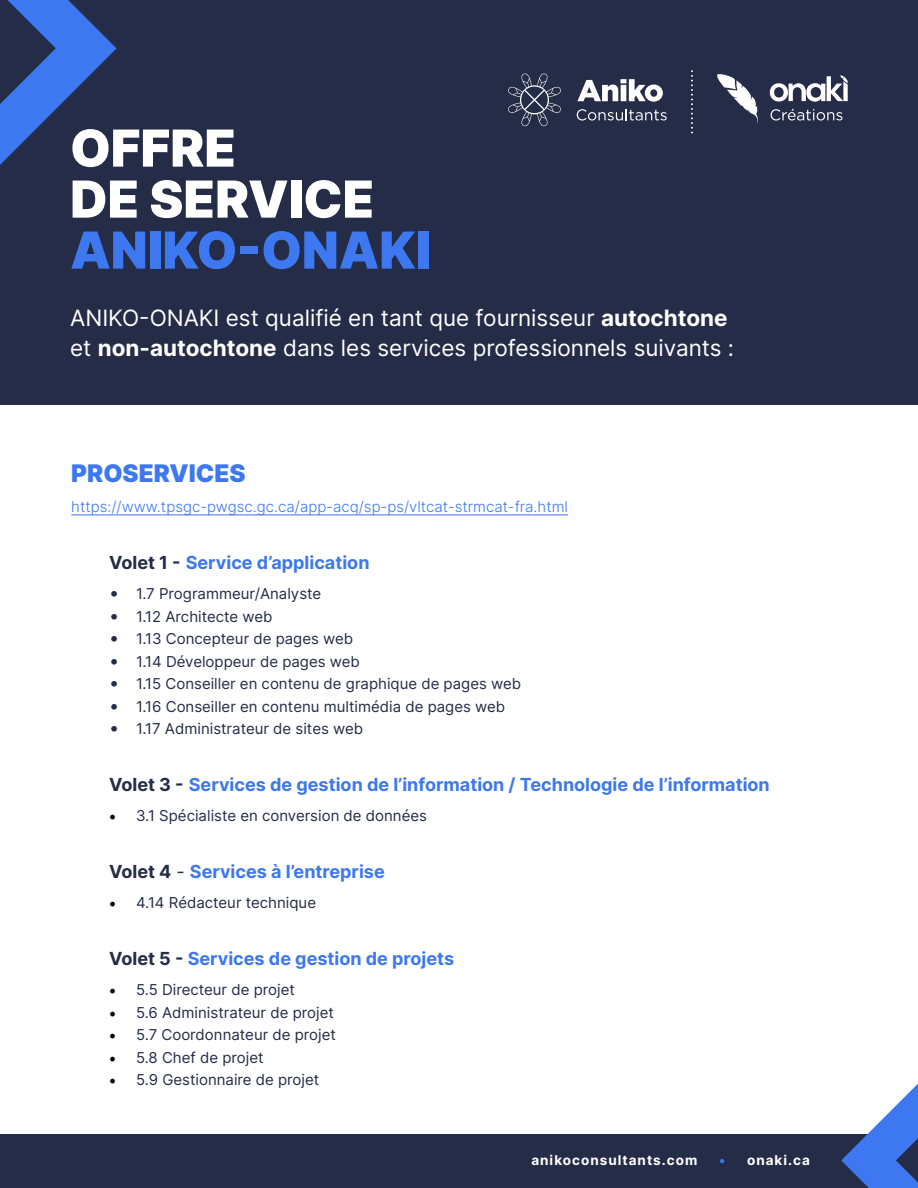
<style>
.page{position:relative;width:918px;height:1188px;background:#fff}
.page>*{position:absolute;margin:0;border:0;box-sizing:border-box;transform-origin:0 0}
.t1{font:900 51px/51px "Inter";color:#fff}
.t2{font:900 51px "Inter";color:#3d78f1}
.t3{font:900 24.3px "Inter";color:#3d78f1}
.t4{font:22.5px/30px "Inter";color:#fff}
.t5{font:700 18px "Inter";color:#3d78f1}
.t6{font:15px "Inter";color:#242c47}
.t7{font:300 15px "Inter";color:#3d78f1}
.t8{font:700 13.5px "Inter";letter-spacing:.075em;color:#fff}
.s1{font-weight:700}
.s2{color:#242c47}
.s3{font-size:18px}
.s4{font-family:"Minion Pro";font-size:18px;color:#000}
.s5{font-weight:400;color:#242c47}
.s6{color:#3d78f1}
</style>
<div class="page">
<div style="left:0;top:1134px;width:918px;height:54px;background:#242c47"></div>
<svg style="left:841px;top:1083px;width:77px;height:105px"></svg>
<div style="left:0;top:0;width:918px;height:405px;background:#242c47"></div>
<hr style="left:71px;top:514px;width:497px;height:1px;background:#3d78f1">
<svg style="left:770px;top:75px;width:78px;height:27px"></svg>
<svg style="left:717px;top:74px;width:41px;height:49px"></svg>
<svg style="left:771px;top:109px;width:71px;height:12px"></svg>
<svg style="left:577px;top:79px;width:86px;height:23px"></svg>
<svg style="left:577px;top:109px;width:90px;height:12px"></svg>
<svg style="left:508px;top:73px;width:53px;height:53px"></svg>
<svg style="left:691px;top:70px;width:2px;height:63px"></svg>
<svg style="left:0;top:0;width:117px;height:165px"></svg>
<h1 class="t1" style="left:70px;top:121px;width:306px">OFFRE<br>DE SERVICE</h1>
<h1 class="t2" style="left:70px;top:213px;width:362px">ANIKO-ONAKI</h1>
<h3 class="t4" style="left:70px;top:303px;width:665px">ANIKO-ONAKI est qualifié en tant que fournisseur <span class="s1">autochtone </span>et <span class="s1">non-autochtone</span> dans les services professionnels suivants :</h3>
<h2 class="t3" style="left:71px;top:456px;width:176px">PROSERVICES</h2>
<p class="t7" style="left:71px;top:496px;width:498px">https://www.tpsgc-pwgsc.gc.ca/app-acq/sp-ps/vltcat-strmcat-fra.html</p>
<p class="t5" style="left:109px;top:550px;width:262px"><span class="s2">Volet 1 -</span> Service d’application</p>
<p class="t6" style="left:109px;top:583px;width:214px"><span class="s3">•</span> 1.7 Programmeur/Analyste</p>
<p class="t6" style="left:109px;top:606px;width:165px"><span class="s3">•</span> 1.12 Architecte web</p>
<p class="t6" style="left:109px;top:628px;width:246px"><span class="s3">•</span> 1.13 Concepteur de pages web</p>
<p class="t6" style="left:109px;top:651px;width:252px"><span class="s3">•</span> 1.14 Développeur de pages web</p>
<p class="t6" style="left:109px;top:673px;width:414px"><span class="s3">•</span> 1.15 Conseiller en contenu de graphique de pages web</p>
<p class="t6" style="left:109px;top:696px;width:398px"><span class="s3">•</span> 1.16 Conseiller en contenu multimédia de pages web</p>
<p class="t6" style="left:109px;top:718px;width:256px"><span class="s3">•</span> 1.17 Administrateur de sites web</p>
<p class="t5" style="left:109px;top:772px;width:662px"><span class="s2">Volet 3 -</span> Services de gestion de l’information / Technologie de l’information</p>
<p class="t6" style="left:109px;top:805px;width:319px"><span class="s4">•</span> 3.1 Spécialiste en conversion de données</p>
<p class="t5" style="left:109px;top:859px;width:277px"><span class="s2">Volet 4</span> <span class="s5">-</span> Services à l’entreprise</p>
<p class="t6" style="left:109px;top:892px;width:209px"><span class="s4">•</span> 4.14 Rédacteur technique</p>
<p class="t5" style="left:109px;top:946px;width:347px"><span class="s2">Volet 5 -</span> Services de gestion de projets</p>
<p class="t6" style="left:109px;top:979px;width:187px"><span class="s4">•</span> 5.5 Directeur de projet</p>
<p class="t6" style="left:109px;top:1002px;width:226px"><span class="s4">•</span> 5.6 Administrateur de projet</p>
<p class="t6" style="left:109px;top:1024px;width:228px"><span class="s4">•</span> 5.7 Coordonnateur de projet</p>
<p class="t6" style="left:109px;top:1047px;width:156px"><span class="s4">•</span> 5.8 Chef de projet</p>
<p class="t6" style="left:109px;top:1069px;width:212px"><span class="s4">•</span> 5.9 Gestionnaire de projet</p>
<p class="t8" style="left:531px;top:1150px;width:167px">anikoconsultants.com</p>
<p class="t8" style="left:719px;top:1150px;width:92px"><span class="s6">•</span> onaki.ca</p>
</div>
